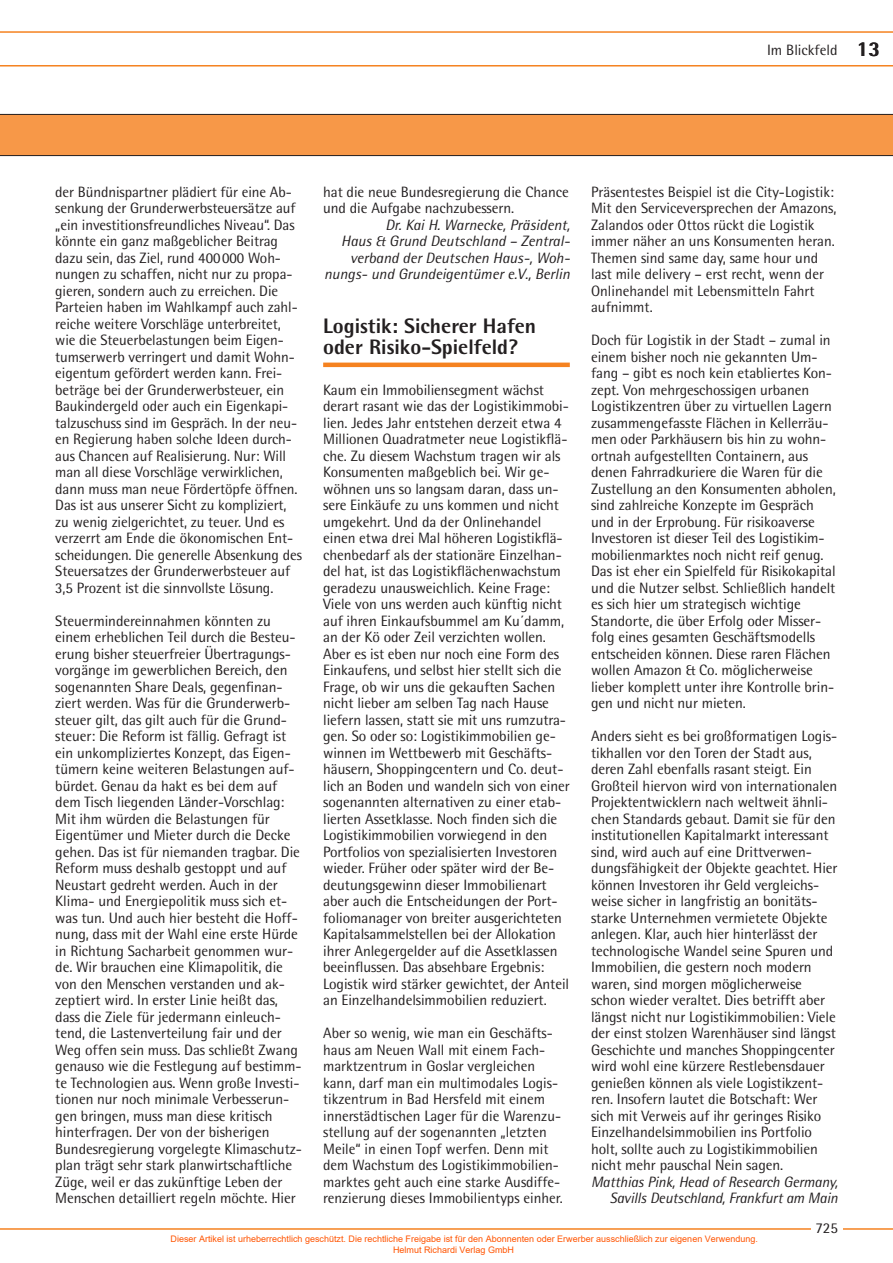
<style>
.page{position:relative;width:893px;height:1263px;background:#fff}
.page>*{position:absolute;margin:0;border:0;box-sizing:border-box;transform-origin:0 0}
.t1{font:800 21px/21px "Rotis Semi Sans";color:#231f20}
.t2{font:15px/16.5px "Rotis Semi Sans";letter-spacing:-.005em;color:#231f20}
.t3{font:italic 15px/16.5px "Rotis Semi Sans";color:#231f20;text-align:right}
.t4{font:9px/10.8px "Arial";color:#ff5400}
.s1{font-weight:800;font-size:21px}
</style>
<div class="page">
<svg style="left:0;top:31px;width:893px;height:36px"></svg>
<hr style="left:0;top:1228px;width:893px;height:2px;background:#f58220">
<div style="left:811px;top:1209px;width:32px;height:31px;background:#fff"></div>
<div style="left:0;top:114px;width:893px;height:42px;background:#f79848"></div>
<hr style="left:323px;top:363px;width:247px;height:4px;background:#f58220">
<p class="t2" style="left:767px;top:42px;width:115px">Im Blickfeld <span class="s1">13</span></p>
<p class="t2" style="left:591px;top:183px;width:247px">Präsentestes Beispiel ist die City-Logistik:<br>Mit den Serviceversprechen der Amazons, Zalandos oder Ottos rückt die Logistik immer näher an uns Konsumenten heran.<br>Themen sind same day, same hour und last mile delivery – erst recht, wenn der Onlinehandel mit Lebensmitteln Fahrt aufnimmt.</p>
<p class="t2" style="left:591px;top:332px;width:246px">Doch für Logistik in der Stadt – zumal in einem bisher noch nie gekannten Um&shy;fang – gibt es noch kein etabliertes Kon&shy;zept. Von mehrgeschossigen urbanen Logistikzentren über zu virtuellen Lagern zusammengefasste Flächen in Kellerräu&shy;men oder Parkhäusern bis hin zu wohn&shy;ortnah aufgestellten Containern, aus denen Fahrradkuriere die Waren für die Zustellung an den Konsumenten abholen, sind zahlreiche Konzepte im Gespräch und in der Erprobung. Für risikoaverse Investoren ist dieser Teil des Logistikim&shy;mobilienmarktes noch nicht reif genug.<br>Das ist eher ein Spielfeld für Risikokapital und die Nutzer selbst. Schließlich handelt es sich hier um strategisch wichtige Standorte, die über Erfolg oder Misser&shy;folg eines gesamten Geschäftsmodells entscheiden können. Diese raren Flächen wollen Amazon &amp; Co. möglicherweise lieber komplett unter ihre Kontrolle brin&shy;gen und nicht nur mieten.</p>
<p class="t2" style="left:591px;top:728px;width:248px">Anders sieht es bei großformatigen Logis&shy;tikhallen vor den Toren der Stadt aus, deren Zahl ebenfalls rasant steigt. Ein Großteil hiervon wird von internationalen Projektentwicklern nach weltweit ähnli&shy;chen Standards gebaut. Damit sie für den institutionellen Kapitalmarkt interessant sind, wird auch auf eine Drittverwen&shy;dungsfähigkeit der Objekte geachtet. Hier können Investoren ihr Geld vergleichs&shy;weise sicher in langfristig an bonitäts&shy;starke Unternehmen vermietete Objekte anlegen. Klar, auch hier hinterlässt der technologische Wandel seine Spuren und Immobilien, die gestern noch modern waren, sind morgen möglicherweise schon wieder veraltet. Dies betrifft aber längst nicht nur Logistikimmobilien: Viele der einst stolzen Warenhäuser sind längst Geschichte und manches Shoppingcenter wird wohl eine kürzere Restlebensdauer genießen können als viele Logistikzent&shy;ren. Insofern lautet die Botschaft: Wer sich mit Verweis auf ihr geringes Risiko Einzelhandelsimmobilien ins Portfolio holt, sollte auch zu Logistikimmobilien nicht mehr pauschal Nein sagen.</p>
<p class="t3" style="left:591px;top:1173px;width:248px">Matthias Pink, Head of Research Germany,<br>Savills Deutschland, Frankfurt am Main</p>
<p class="t4" style="left:393px;top:1233px;width:366px;text-indent:-223px">Dieser Artikel ist urheberrechtlich geschützt. Die rechtliche Freigabe ist für den Abonnenten oder Erwerber ausschließlich zur eigenen Verwendung.<br>Helmut Richardi Verlag GmbH</p>
<p class="t2" style="left:323px;top:183px;width:247px">hat die neue Bundesregierung die Chance und die Aufgabe nachzubessern.</p>
<p class="t3" style="left:324px;top:216px;width:247px">Dr. Kai H. Warnecke, Präsident,<br>Haus &amp; Grund Deutschland – Zentral&shy;verband der Deutschen Haus-, Woh&shy;nungs- und Grundeigentümer e.V., Berlin</p>
<h1 class="t1" style="left:323px;top:315px;width:215px">Logistik: Sicherer Hafen oder Risiko-Spielfeld?</h1>
<p class="t2" style="left:323px;top:381px;width:248px">Kaum ein Immobiliensegment wächst derart rasant wie das der Logistikimmobi&shy;lien. Jedes Jahr entstehen derzeit etwa 4<br>Millionen Quadratmeter neue Logistikflä&shy;che. Zu diesem Wachstum tragen wir als Konsumenten maßgeblich bei. Wir ge&shy;wöhnen uns so langsam daran, dass un&shy;sere Einkäufe zu uns kommen und nicht umgekehrt. Und da der Onlinehandel einen etwa drei Mal höheren Logistikflä&shy;chenbedarf als der stationäre Einzelhan&shy;del hat, ist das Logistikflächenwachstum geradezu unausweichlich. Keine Frage:<br>Viele von uns werden auch künftig nicht auf ihren Einkaufsbummel am Ku´damm, an der Kö oder Zeil verzichten wollen.<br>Aber es ist eben nur noch eine Form des Einkaufens, und selbst hier stellt sich die Frage, ob wir uns die gekauften Sachen nicht lieber am selben Tag nach Hause liefern lassen, statt sie mit uns rumzutra&shy;gen. So oder so: Logistikimmobilien ge&shy;winnen im Wettbewerb mit Geschäfts&shy;häusern, Shoppingcentern und Co. deut&shy;lich an Boden und wandeln sich von einer sogenannten alternativen zu einer etab&shy;lierten Assetklasse. Noch finden sich die Logistikimmobilien vorwiegend in den Portfolios von spezialisierten Investoren wieder. Früher oder später wird der Be&shy;deutungsgewinn dieser Immobilienart aber auch die Entscheidungen der Port&shy;foliomanager von breiter ausgerichteten Kapitalsammelstellen bei der Allokation ihrer Anlegergelder auf die Assetklassen beeinflussen. Das absehbare Ergebnis:<br>Logistik wird stärker gewichtet, der Anteil an Einzelhandelsimmobilien reduziert.</p>
<p class="t2" style="left:323px;top:1025px;width:241px">Aber so wenig, wie man ein Geschäfts&shy;haus am Neuen Wall mit einem Fach&shy;marktzentrum in Goslar vergleichen kann, darf man ein multimodales Logis&shy;tikzentrum in Bad Hersfeld mit einem innerstädtischen Lager für die Warenzu&shy;stellung auf der sogenannten „letzten Meile“ in einen Topf werfen. Denn mit dem Wachstum des Logistikimmobilien&shy;marktes geht auch eine starke Ausdiffe&shy;renzierung dieses Immobilientyps einher.</p>
<p class="t2" style="left:55px;top:183px;width:248px">der Bündnispartner plädiert für eine Ab&shy;senkung der Grunderwerbsteuersätze auf „ein investitionsfreundliches Niveau“. Das könnte ein ganz maßgeblicher Beitrag dazu sein, das Ziel, rund 400000 Woh&shy;nungen zu schaffen, nicht nur zu propa&shy;gieren, sondern auch zu erreichen. Die Parteien haben im Wahlkampf auch zahl&shy;reiche weitere Vorschläge unterbreitet, wie die Steuerbelastungen beim Eigen&shy;tumserwerb verringert und damit Wohn&shy;eigentum gefördert werden kann. Frei&shy;beträge bei der Grunderwerbsteuer, ein Baukindergeld oder auch ein Eigenkapi&shy;talzuschuss sind im Gespräch. In der neu&shy;en Regierung haben solche Ideen durch&shy;aus Chancen auf Realisierung. Nur: Will man all diese Vorschläge verwirklichen, dann muss man neue Fördertöpfe öffnen.<br>Das ist aus unserer Sicht zu kompliziert, zu wenig zielgerichtet, zu teuer. Und es verzerrt am Ende die ökonomischen Ent&shy;scheidungen. Die generelle Absenkung des Steuersatzes der Grunderwerbsteuer auf 3,5 Prozent ist die sinnvollste Lösung.</p>
<p class="t2" style="left:55px;top:612px;width:248px">Steuermindereinnahmen könnten zu einem erheblichen Teil durch die Besteu&shy;erung bisher steuerfreier Übertragungs&shy;vorgänge im gewerblichen Bereich, den sogenannten Share Deals, gegenfinan&shy;ziert werden. Was für die Grunderwerb&shy;steuer gilt, das gilt auch für die Grund&shy;steuer: Die Reform ist fällig. Gefragt ist ein unkompliziertes Konzept, das Eigen&shy;tümern keine weiteren Belastungen auf&shy;bürdet. Genau da hakt es bei dem auf dem Tisch liegenden Länder-Vorschlag:<br>Mit ihm würden die Belastungen für Eigentümer und Mieter durch die Decke gehen. Das ist für niemanden tragbar. Die Reform muss deshalb gestoppt und auf Neustart gedreht werden. Auch in der Klima- und Energiepolitik muss sich et&shy;was tun. Und auch hier besteht die Hoff&shy;nung, dass mit der Wahl eine erste Hürde in Richtung Sacharbeit genommen wur&shy;de. Wir brauchen eine Klimapolitik, die von den Menschen verstanden und ak&shy;zeptiert wird. In erster Linie heißt das, dass die Ziele für jedermann einleuch&shy;tend, die Lastenverteilung fair und der Weg offen sein muss. Das schließt Zwang genauso wie die Festlegung auf bestimm&shy;te Technologien aus. Wenn große Investi&shy;tionen nur noch minimale Verbesserun&shy;gen bringen, muss man diese kritisch hinterfragen. Der von der bisherigen Bundesregierung vorgelegte Klimaschutz&shy;plan trägt sehr stark planwirtschaftliche Züge, weil er das zukünftige Leben der Menschen detailliert regeln möchte. Hier</p>
<p class="t2" style="left:815px;top:1219px;width:24px">725</p>
</div>
